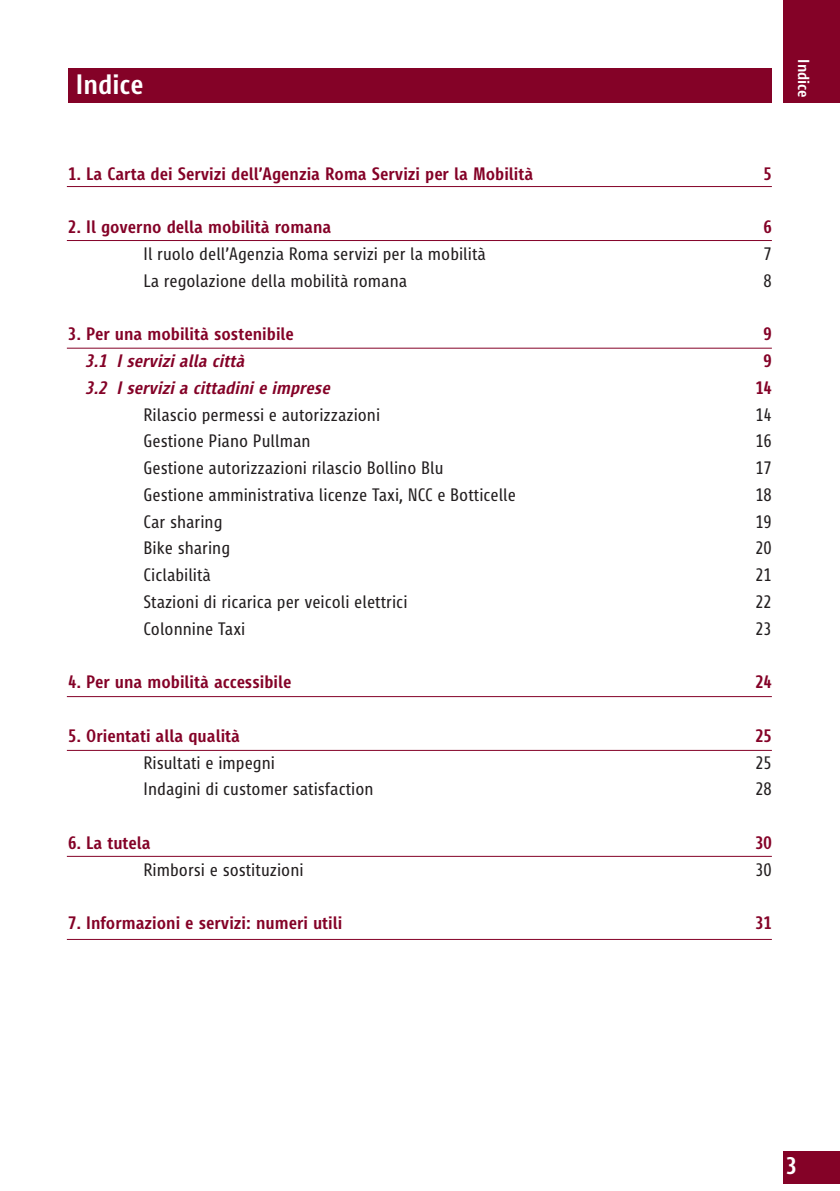
<style>
.page{position:relative;width:840px;height:1191px;background:#fff}
.page>*{position:absolute;margin:0;border:0;box-sizing:border-box;transform-origin:0 0}
.t1{font:700 28px "Urbs Display";color:#fff}
.t2{font:700 24px "Urbs Display";color:#fff}
.t3{font:18px/26.8px "Urbs Display";color:#231f20}
.t4{font:700 18px/26.8px "Urbs Display";color:#840227;text-align:center}
.t5{font:italic 700 18px/26.8px "Urbs Display";color:#840227}
.t6{font:700 16px "Urbs Display";color:#fff}
</style>
<div class="page">
<div style="left:782px;top:1151px;width:57px;height:32px;background:#840227"></div>
<hr style="left:67px;top:186px;width:704px;height:1px;background:#840227">
<hr style="left:67px;top:240px;width:704px;height:1px;background:#840227">
<hr style="left:67px;top:348px;width:704px;height:1px;background:#840227">
<hr style="left:67px;top:696px;width:704px;height:1px;background:#840227">
<hr style="left:67px;top:750px;width:704px;height:1px;background:#840227">
<hr style="left:67px;top:856px;width:704px;height:1px;background:#840227">
<hr style="left:67px;top:939px;width:704px;height:1px;background:#840227">
<div style="left:68px;top:68px;width:703px;height:34px;background:#840227"></div>
<div style="left:782px;top:0;width:57px;height:102px;background:#840227"></div>
<h1 class="t1" style="left:76px;top:70px;width:69px">Indice</h1>
<p class="t4" style="left:68px;top:160px;width:466px">1. La Carta dei Servizi dell’Agenzia Roma Servizi per la Mobilità</p>
<p class="t4" style="left:68px;top:214px;width:265px">2. Il governo della mobilità romana</p>
<p class="t3" style="left:143px;top:241px;width:344px">Il ruolo dell’Agenzia Roma servizi per la mobilità<br>La regolazione della mobilità romana</p>
<p class="t4" style="left:68px;top:321px;width:227px">3. Per una mobilità sostenibile</p>
<p class="t5" style="left:85px;top:348px;width:250px">3.1 Iservizialla città<br>3.2 Iservizia cittadinie imprese</p>
<p class="t3" style="left:143px;top:401px;width:374px">Rilascio permessi e autorizzazioni<br>Gestione Piano Pullman<br>Gestione autorizzazioni rilascio Bollino Blu<br>Gestione amministrativa licenze Taxi, NCC e Botticelle<br>Car sharing<br>Bike sharing<br>Ciclabilità<br>Stazioni di ricarica per veicoli elettrici<br>Colonnine Taxi</p>
<p class="t4" style="left:68px;top:669px;width:225px">4. Per una mobilità accessibile</p>
<p class="t4" style="left:68px;top:722px;width:173px">5. Orientati alla qualità</p>
<p class="t3" style="left:143px;top:749px;width:231px">Risultati e impegni<br>Indagini di customer satisfaction</p>
<p class="t4" style="left:68px;top:829px;width:84px">6. La tutela</p>
<p class="t3" style="left:143px;top:856px;width:161px">Rimborsi e sostituzioni</p>
<p class="t4" style="left:68px;top:910px;width:276px">7. Informazioni e servizi: numeri utili</p>
<p class="t6" style="left:811px;top:59px;width:40px;rotate:90deg">Indice</p>
<p class="t4" style="left:763px;top:160px;width:10px">5</p>
<p class="t4" style="left:763px;top:214px;width:10px">6</p>
<p class="t3" style="left:763px;top:241px;width:10px">7<br>8</p>
<p class="t4" style="left:755px;top:321px;width:18px">9<br>9<br>14</p>
<p class="t3" style="left:755px;top:401px;width:18px;text-align:justify">14<br>16<br>17<br>18<br>19<br>20<br>21<br>22<br>23</p>
<p class="t4" style="left:755px;top:669px;width:18px">24</p>
<p class="t4" style="left:755px;top:722px;width:18px">25</p>
<p class="t3" style="left:755px;top:749px;width:18px">25<br>28</p>
<p class="t4" style="left:755px;top:829px;width:18px">30</p>
<p class="t3" style="left:755px;top:856px;width:18px">30</p>
<p class="t4" style="left:755px;top:909px;width:18px">31</p>
<h2 class="t2" style="left:785px;top:1152px;width:12px">3</h2>
</div>
